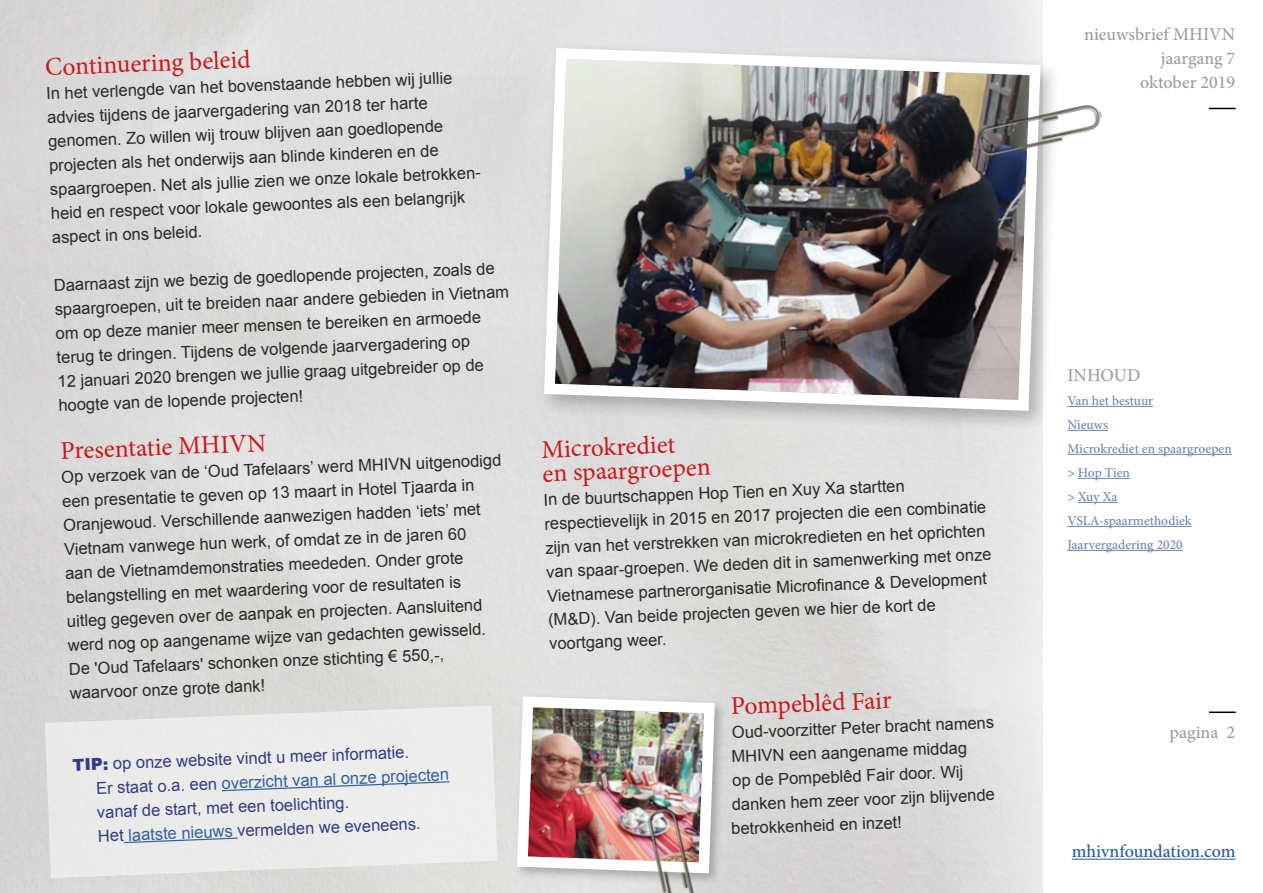
<style>
.page{position:relative;width:1263px;height:893px;background:#fff}
.page>*{position:absolute;margin:0;border:0;box-sizing:border-box;transform-origin:0 0}
.t1{font:25.5px/24px "Minion Pro";color:#cd171a}
.t2{font:500 18px/24px "Minion Pro";color:#9d9d9c;text-align:right}
.t3{font:500 18px "Minion Pro";color:#275b9b}
.t4{font:16.5px/24.2px "Arial";color:#282827}
.t5{font:16.5px/24px "Arial";color:#333b87}
.t6{font:500 13.5px/24px "Minion Pro";color:#6b84b9}
.s1{font-weight:900}
.s2{color:#3361a0}
.s3{color:#706f6f}
</style>
<div class="page">
<div style="left:1px;top:77px;width:537px;height:251px;background:#ddd"></div>
<hr style="left:1072px;top:859px;width:164px;height:1px;background:#275b9b">
<hr style="left:1209px;top:711px;width:27px;height:2px;background:#000">
<svg style="left:1209px;top:108px;width:27px;height:1px"></svg>
<hr style="left:1067px;top:406px;width:86px;height:1px;background:#6b84b9">
<hr style="left:1067px;top:430px;width:41px;height:1px;background:#6b84b9">
<hr style="left:1067px;top:454px;width:165px;height:1px;background:#6b84b9">
<hr style="left:1078px;top:478px;width:52px;height:1px;background:#6b84b9">
<hr style="left:1078px;top:502px;width:39px;height:1px;background:#6b84b9">
<hr style="left:1067px;top:526px;width:124px;height:1px;background:#6b84b9">
<hr style="left:1067px;top:550px;width:116px;height:1px;background:#6b84b9">
<svg style="left:45px;top:705px;width:452px;height:173px;background:#e9e9e8"></svg>
<svg style="left:221px;top:780px;width:230px;height:12px;background:#d9dee3"></svg>
<svg style="left:123px;top:837px;width:116px;height:7px"></svg>
<div style="left:514px;top:693px;width:214px;height:192px;background:#d9d8d8"></div>
<img style="left:511px;top:691px;width:209px;height:188px">
<img style="left:643px;top:803px;width:54px;height:90px">
<div style="left:538px;top:41px;width:525px;height:392px;background:#000;opacity:.25"></div>
<img style="left:539px;top:43px;width:507px;height:373px">
<img style="left:973px;top:98px;width:129px;height:62px">
<h1 class="t1" style="left:45px;top:55px;width:207px;rotate:-2deg">Continuering beleid</h1>
<p class="t4" style="left:46px;top:81px;width:444px;rotate:-2deg">In het verlengde van het bovenstaande hebben wij jullie advies tijdens de jaarvergadering van 2018 ter harte genomen. Zo willen wij trouw blijven aan goedlopende projecten als het onderwijs aan blinde kinderen en de spaargroepen. Net als jullie zien we onze lokale betrokken&shy;heid en respect voor lokale gewoontes als een belangrijk aspect in ons beleid.</p>
<p class="t4" style="left:53px;top:272px;width:456px;rotate:-2deg">Daarnaast zijn we bezig de goedlopende projecten, zoals de spaargroepen, uit te breiden naar andere gebieden in Vietnam om op deze manier meer mensen te bereiken en armoede terug te dringen. Tijdens de volgende jaarvergadering op<br>12 januari 2020 brengen we jullie graag uitgebreider op de hoogte van de lopende projecten!</p>
<h1 class="t1" style="left:60px;top:439px;width:207px;rotate:-2deg">Presentatie MHIVN</h1>
<p class="t4" style="left:61px;top:464px;width:442px;rotate:-2deg">Op verzoek van de ‘Oud Tafelaars’ werd MHIVN uitgenodigd een presentatie te geven op 13 maart in Hotel Tjaarda in Oranjewoud. Verschillende aanwezigen hadden ‘iets’ met Vietnam vanwege hun werk, of omdat ze in de jaren 60<br>aan de Vietnamdemonstraties meededen. Onder grote belangstelling en met waardering voor de resultaten is<br>uitleg gegeven over de aanpak en projecten. Aansluitend werd nog op aangename wijze van gedachten gewisseld.<br>De 'Oud Tafelaars' schonken onze stichting € 550,-, waarvoor onze grote dank!</p>
<p class="t5" style="left:95px;top:752px;width:355px;text-indent:-23px;rotate:-2deg"><span class="s1">TIP:</span> op onze website vindt u meer informatie.<br>Er staat o.a. een <span class="s2">overzicht van al onze projecten </span>vanaf de start, met een toelichting.<br>Het <span class="s2">laatste nieuws</span> vermelden we eveneens.</p>
<h1 class="t1" style="left:541px;top:437px;width:170px;rotate:-2deg">Microkrediet<br>en spaargroepen</h1>
<p class="t4" style="left:543px;top:487px;width:447px;rotate:-2deg">In de buurtschappen Hop Tien en Xuy Xa startten respectievelijk in 2015 en 2017 projecten die een combinatie zijn van het verstrekken van microkredieten en het oprichten van spaar-groepen. We deden dit in samenwerking met onze Vietnamese partnerorganisatie Microfi nance &amp; Development (M&amp;D). Van beide projecten geven we hier de kort de voortgang weer.</p>
<h1 class="t1" style="left:731px;top:694px;width:162px;rotate:-2deg">Pompeblêd Fair</h1>
<p class="t4" style="left:727px;top:720px;width:268px;rotate:-2deg">Oud-voorzitter Peter bracht namens<br>MHIVN een aangename middag<br>op de Pompeblêd Fair door. Wij danken hem zeer voor zijn blijvende betrokkenheid en inzet!</p>
<p class="t2" style="left:1084px;top:22px;width:153px">nieuwsbrief MHIVN jaargang 7<br>oktober 2019</p>
<p class="t2" style="left:1067px;top:363px;width:75px">INHOUD</p>
<p class="t6" style="left:1067px;top:389px;width:166px">Van het bestuur<br>Nieuws<br>Microkrediet en spaargroepen <span class="s3">&gt;</span> Hop Tien<br><span class="s3">&gt;</span> Xuy Xa<br>VSLA-spaarmethodiek<br>Jaarvergadering 2020</p>
<p class="t2" style="left:1169px;top:720px;width:67px">pagina 2</p>
<p class="t3" style="left:1072px;top:839px;width:165px">mhivnfoundation.com</p>
</div>
